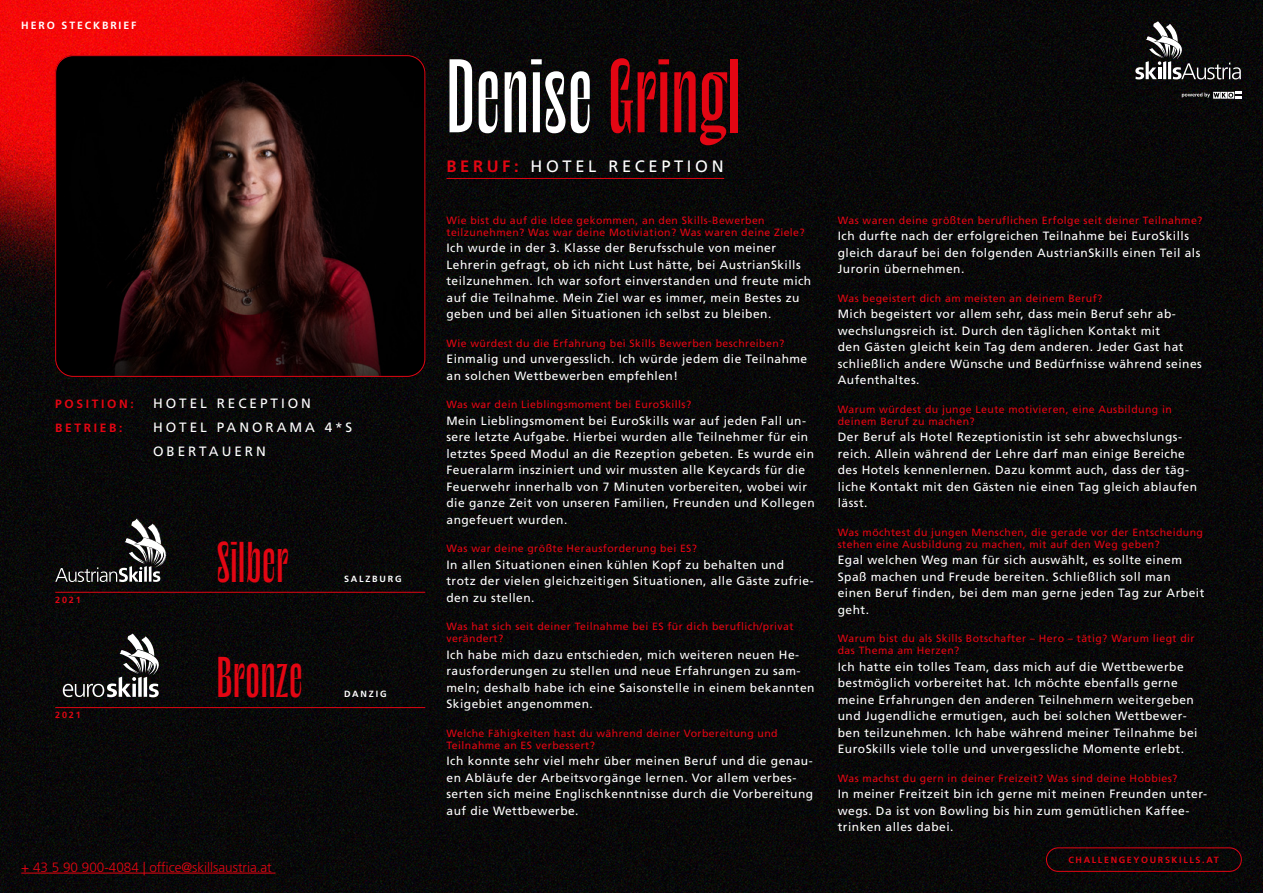
<style>
.page{position:relative;width:1263px;height:893px;background:#fff}
.page>*{position:absolute;margin:0;border:0;box-sizing:border-box;transform-origin:0 0}
.t1{font:90px "Le Murmure";color:#fff}
.t2{font:49.5px "Le Murmure";color:#e30613}
.t3{font:16.5px "Frutiger LT Pro";letter-spacing:.22em;color:#fff}
.t4{font:13.5px/24px "Frutiger LT Pro";letter-spacing:.22em;color:#fff}
.t5{font:300 13.5px "Frutiger LT Pro";color:#e30613}
.t6{font:12px/16.5px "Frutiger LT Pro";letter-spacing:.04em;color:#fff}
.t7{font:700 12px "Frutiger LT Pro";letter-spacing:.22em;color:#e30613}
.t8{font:10.5px/12px "Frutiger LT Pro";letter-spacing:.04em;color:#e30613}
.t9{font:700 10.5px "Frutiger LT Pro";letter-spacing:.18em;color:#fff}
.t10{font:700 9px "Frutiger LT Pro";letter-spacing:.18em;color:#e30613}
.t11{font:700 9px "Frutiger LT Pro";letter-spacing:.2em;color:#fff}
.s1{color:#e30613}
.s2{font-weight:700;color:#e30613}
</style>
<div class="page">
<img style="left:0;top:0;width:1263px;height:893px">
<div style="left:1046px;top:847px;width:196px;height:25px;border:1px solid #e30613;border-radius:12px"></div>
<svg style="left:1135px;top:21px;width:106px;height:58px;background:#363536"></svg>
<svg style="left:1182px;top:92px;width:60px;height:7px"></svg>
<hr style="left:21px;top:873px;width:254px;height:1px;background:#e30613">
<svg style="left:55px;top:518px;width:113px;height:64px;background:#323132"></svg>
<hr style="left:55px;top:592px;width:370px;height:1px;background:#e30613">
<img style="left:55px;top:55px;width:370px;height:322px">
<div style="left:55px;top:55px;width:370px;height:322px;border:1px solid #e30613;border-radius:18px"></div>
<hr style="left:446px;top:178px;width:278px;height:1px;background:#e30613">
<svg style="left:63px;top:634px;width:110px;height:63px;background:#353535"></svg>
<hr style="left:55px;top:707px;width:370px;height:1px;background:#e30613">
<p class="t9" style="left:21px;top:19px;width:117px">HERO STECKBRIEF</p>
<p class="t7" style="left:55px;top:397px;width:80px">POSITION:</p>
<p class="t4" style="left:153px;top:391px;width:159px">HOTEL RECEPTION</p>
<p class="t7" style="left:55px;top:421px;width:69px">BETRIEB:</p>
<p class="t4" style="left:153px;top:415px;width:201px">HOTEL PANORAMA 4*S<br>OBERTAUERN</p>
<p class="t10" style="left:55px;top:594px;width:27px">2021</p>
<p class="t10" style="left:55px;top:710px;width:27px">2021</p>
<h2 class="t2" style="left:217px;top:532px;width:73px">Silber</h2>
<h2 class="t2" style="left:217px;top:647px;width:88px">Bronze</h2>
<p class="t11" style="left:344px;top:573px;width:59px">SALZBURG</p>
<p class="t11" style="left:344px;top:689px;width:44px">DANZIG</p>
<p class="t5" style="left:21px;top:859px;width:252px">+ 43 5 90 900-4084 | office@skillsaustria.at</p>
<h1 class="t1" style="left:446px;top:41px;width:296px">Denise <span class="s1">Gringl</span></h1>
<h3 class="t3" style="left:446px;top:156px;width:279px"><span class="s2">BERUF:</span> HOTEL RECEPTION</h3>
<p class="t8" style="left:446px;top:214px;width:360px">Wie bist du auf die Idee gekommen, an den Skills-Bewerben teilzunehmen? Was war deine Motiviation? Was waren deine Ziele?</p>
<p class="t6" style="left:446px;top:240px;width:366px">Ich wurde in der 3. Klasse der Berufsschule von meiner Lehrerin gefragt, ob ich nicht Lust hätte, bei AustrianSkills teilzunehmen. Ich war sofort einverstanden und freute mich auf die Teilnahme. Mein Ziel war es immer, mein Bestes zu geben und bei allen Situationen ich selbst zu bleiben.</p>
<p class="t8" style="left:446px;top:337px;width:339px">Wie würdest du die Erfahrung bei Skills Bewerben beschreiben?</p>
<p class="t6" style="left:446px;top:351px;width:362px">Einmalig und unvergesslich. Ich würde jedem die Teilnahme an solchen Wettbewerben empfehlen!</p>
<p class="t8" style="left:446px;top:399px;width:246px">Was war dein Lieblingsmoment bei EuroSkills?</p>
<p class="t6" style="left:446px;top:413px;width:370px">Mein Lieblingsmoment bei EuroSkills war auf jeden Fall un&shy;sere letzte Aufgabe. Hierbei wurden alle Teilnehmer für ein letztes Speed Modul an die Rezeption gebeten. Es wurde ein Feueralarm insziniert und wir mussten alle Keycards für die Feuerwehr innerhalb von 7 Minuten vorbereiten, wobei wir die ganze Zeit von unseren Familien, Freunden und Kollegen angefeuert wurden.</p>
<p class="t8" style="left:446px;top:543px;width:252px">Was war deine größte Herausforderung bei ES?</p>
<p class="t6" style="left:446px;top:557px;width:369px">In allen Situationen einen kühlen Kopf zu behalten und trotz der vielen gleichzeitigen Situationen, alle Gäste zufrie&shy;den zu stellen.</p>
<p class="t8" style="left:446px;top:621px;width:349px">Was hat sich seit deiner Teilnahme bei ES für dich beruflich/privat verändert?</p>
<p class="t6" style="left:446px;top:647px;width:369px">Ich habe mich dazu entschieden, mich weiteren neuen He&shy;rausforderungen zu stellen und neue Erfahrungen zu sam&shy;meln; deshalb habe ich eine Saisonstelle in einem bekannten Skigebiet angenommen.</p>
<p class="t8" style="left:446px;top:727px;width:333px">Welche Fähigkeiten hast du während deiner Vorbereitung und<br>Teilnahme an ES verbessert?</p>
<p class="t6" style="left:446px;top:753px;width:368px">Ich konnte sehr viel mehr über meinen Beruf und die genau&shy;en Abläufe der Arbeitsvorgänge lernen. Vor allem verbes&shy;serten sich meine Englischkenntnisse durch die Vorbereitung auf die Wettbewerbe.</p>
<p class="t8" style="left:838px;top:214px;width:366px">Was waren deine größten beruflichen Erfolge seit deiner Teilnahme?</p>
<p class="t6" style="left:838px;top:228px;width:364px">Ich durfte nach der erfolgreichen Teilnahme bei EuroSkills gleich darauf bei den folgenden AustrianSkills einen Teil als<br>Jurorin übernehmen.</p>
<p class="t8" style="left:838px;top:292px;width:266px">Was begeistert dich am meisten an deinem Beruf?</p>
<p class="t6" style="left:838px;top:306px;width:366px">Mich begeistert vor allem sehr, dass mein Beruf sehr ab&shy;wechslungsreich ist. Durch den täglichen Kontakt mit<br>den Gästen gleicht kein Tag dem anderen. Jeder Gast hat schließlich andere Wünsche und Bedürfnisse während seines Aufenthaltes.</p>
<p class="t8" style="left:838px;top:403px;width:335px">Warum würdest du junge Leute motivieren, eine Ausbildung in deinem Beruf zu machen?</p>
<p class="t6" style="left:838px;top:429px;width:361px">Der Beruf als Hotel Rezeptionistin ist sehr abwechslungs&shy;reich. Allein während der Lehre darf man einige Bereiche des Hotels kennenlernen. Dazu kommt auch, dass der täg&shy;liche Kontakt mit den Gästen nie einen Tag gleich ablaufen lässt.</p>
<p class="t8" style="left:838px;top:526px;width:367px">Was möchtest du jungen Menschen, die gerade vor der Entscheidung stehen eine Ausbildung zu machen, mit auf den Weg geben?</p>
<p class="t6" style="left:838px;top:552px;width:368px">Egal welchen Weg man für sich auswählt, es sollte einem Spaß machen und Freude bereiten. Schließlich soll man einen Beruf finden, bei dem man gerne jeden Tag zur Arbeit geht.</p>
<p class="t8" style="left:838px;top:633px;width:358px">Warum bist du als Skills Botschafter – Hero – tätig? Warum liegt dir das Thema am Herzen?</p>
<p class="t6" style="left:838px;top:659px;width:361px">Ich hatte ein tolles Team, dass mich auf die Wettbewerbe bestmöglich vorbereitet hat. Ich möchte ebenfalls gerne meine Erfahrungen den anderen Teilnehmern weitergeben und Jugendliche ermutigen, auch bei solchen Wettbewer&shy;ben teilzunehmen. Ich habe während meiner Teilnahme bei EuroSkills viele tolle und unvergessliche Momente erlebt.</p>
<p class="t8" style="left:838px;top:772px;width:341px">Was machst du gern in deiner Freizeit? Was sind deine Hobbies?</p>
<p class="t6" style="left:838px;top:786px;width:371px">In meiner Freitzeit bin ich gerne mit meinen Freunden unter&shy;wegs. Da ist von Bowling bis hin zum gemütlichen Kaffee&shy;trinken alles dabei.</p>
<p class="t10" style="left:1068px;top:854px;width:152px">CHALLENGEYOURSKILLS.AT</p>
</div>
